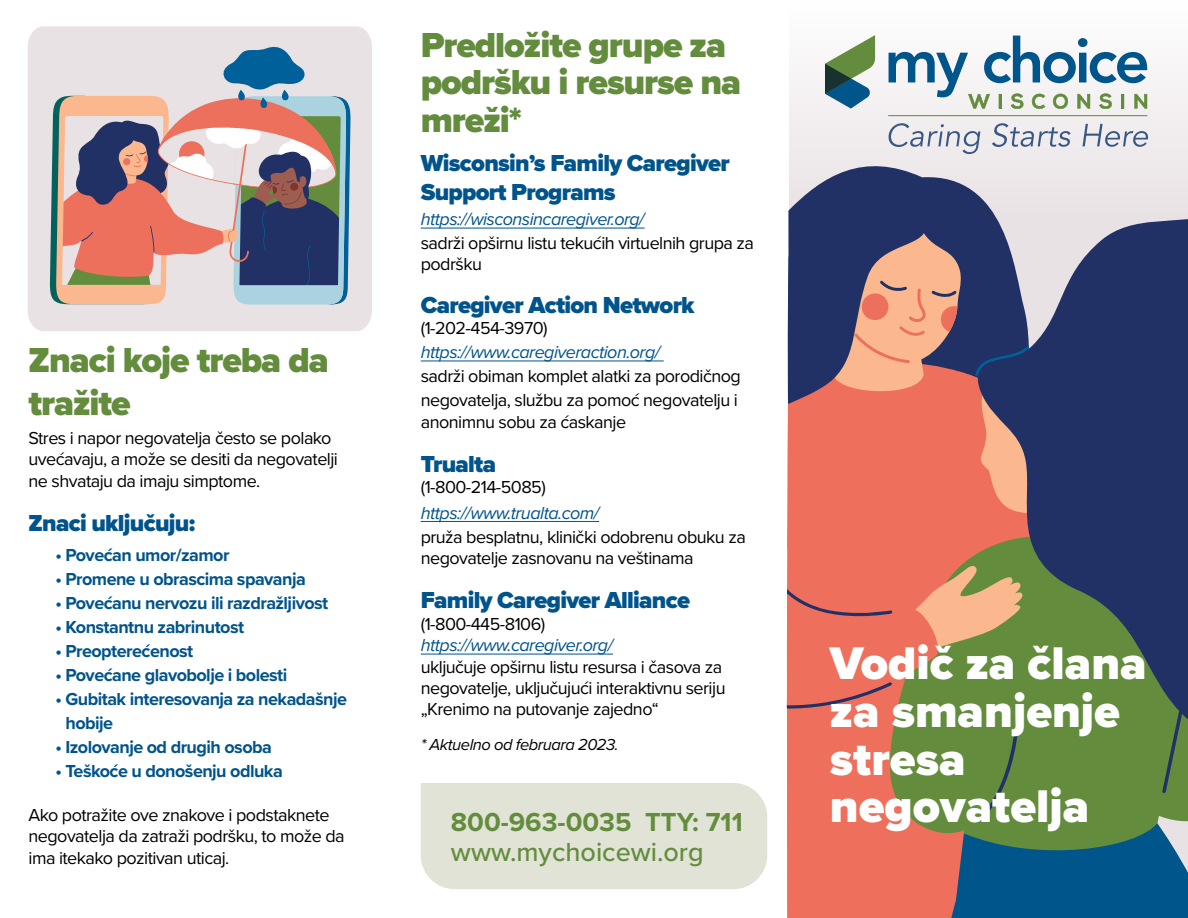
<style>
.page{position:relative;width:1188px;height:918px;background:#fff}
.page>*{position:absolute;margin:0;border:0;box-sizing:border-box;transform-origin:0 0}
.t1{font:900 47.55px/47.5px "Proxima Nova";color:#fff}
.t2{font:900 36px/37.5px "Proxima Nova";letter-spacing:-.03em;color:#638c3d}
.t3{font:700 27px "Proxima Nova";color:#638c3d}
.t4{font:500 27px "Proxima Nova";color:#638c3d}
.t5{font:900 24px/28.8px "Proxima Nova";letter-spacing:-.03em;color:#00548b}
.t6{font:18px/21.6px "Proxima Nova";letter-spacing:-.03em;color:#000}
.t7{font:700 18px/24px "Proxima Nova";letter-spacing:-.03em;color:#00548b}
.t8{font:italic 18px "Proxima Nova";letter-spacing:-.03em;color:#00548b}
.t9{font:italic 16.5px "Proxima Nova";letter-spacing:-.03em;color:#000}
</style>
<div class="page">
<svg style="left:789px;top:35px;width:399px;height:179px;fill:#f1edee"></svg>
<svg style="left:789px;top:151px;width:241px;height:209px;fill:#ede7e9"></svg>
<div style="left:786px;top:360px;width:186px;height:349px;background:#ed6f5c"></div>
<div style="left:867px;top:371px;width:105px;height:168px;background:#ed6f5c"></div>
<svg style="left:787px;top:166px;width:175px;height:238px"></svg>
<svg style="left:972px;top:214px;width:216px;height:325px;fill:#213165"></svg>
<svg style="left:975px;top:346px;width:54px;height:30px"></svg>
<svg style="left:787px;top:539px;width:401px;height:379px"></svg>
<hr style="left:421px;top:228px;width:224px;height:1px;background:#00548b">
<hr style="left:421px;top:360px;width:243px;height:1px;background:#00548b">
<hr style="left:421px;top:521px;width:178px;height:1px;background:#00548b">
<hr style="left:421px;top:654px;width:192px;height:1px;background:#00548b">
<div style="left:421px;top:783px;width:346px;height:106px;background:#e0e3d5"></div>
<div style="left:28px;top:26px;width:344px;height:305px;background:#e9e2e4"></div>
<svg style="left:50px;top:44px;width:300px;height:261px"></svg>
<svg style="left:825px;top:35px;width:50px;height:74px"></svg>
<svg style="left:889px;top:36px;width:258px;height:73px"></svg>
<svg style="left:888px;top:123px;width:92px;height:31px"></svg>
<svg style="left:992px;top:123px;width:79px;height:24px"></svg>
<svg style="left:1083px;top:124px;width:65px;height:23px"></svg>
<hr style="left:888px;top:115px;width:260px;height:1px;background:#638c3d">
<h2 class="t2" style="left:28px;top:338px;width:302px;line-height:43.2px">Znaci koje treba da tražite</h2>
<p class="t6" style="left:28px;top:426px;width:311px">Stres i napor negovatelja često se polako uvećavaju, a može se desiti da negovatelji ne shvataju da imaju simptome.</p>
<h3 class="t5" style="left:28px;top:508px;width:168px">Znaci uključuju:</h3>
<p class="t7" style="left:56px;top:543px;width:176px">• Povećan umor/zamor</p>
<p class="t7" style="left:56px;top:567px;width:252px">• Promene u obrascima spavanja</p>
<p class="t7" style="left:56px;top:591px;width:274px">• Povećanu nervozu ili razdražljivost</p>
<p class="t7" style="left:56px;top:615px;width:190px">• Konstantnu zabrinutost</p>
<p class="t7" style="left:56px;top:639px;width:139px">• Preopterećenost</p>
<p class="t7" style="left:56px;top:663px;width:233px">• Povećane glavobolje i bolesti</p>
<p class="t7" style="left:65px;top:687px;width:283px;text-indent:-10px">• Gubitak interesovanja za nekadašnje hobije</p>
<p class="t7" style="left:56px;top:735px;width:218px">• Izolovanje od drugih osoba</p>
<p class="t7" style="left:56px;top:759px;width:229px">• Teškoće u donošenju odluka</p>
<p class="t6" style="left:28px;top:803px;width:318px">Ako potražite ove znakove i podstaknete negovatelja da zatraži podršku, to može da ima itekako pozitivan uticaj.</p>
<h2 class="t2" style="left:421px;top:26px;width:322px">Predložite grupe za podršku i resurse na mreži*</h2>
<h3 class="t5" style="left:421px;top:148px;width:311px">Wisconsin’s Family Caregiver<br>Support Programs</h3>
<p class="t8" style="left:421px;top:206px;width:225px">https://wisconsincaregiver.org/</p>
<p class="t6" style="left:421px;top:232px;width:335px;line-height:21px">sadrži opširnu listu tekućih virtuelnih grupa za podršku</p>
<h3 class="t5" style="left:421px;top:290px;width:275px">Caregiver Action Network</h3>
<p class="t6" style="left:421px;top:317px;width:128px">(1-202-454-3970)</p>
<p class="t8" style="left:421px;top:339px;width:241px">https://www.caregiveraction.org/</p>
<p class="t6" style="left:421px;top:363px;width:322px;line-height:24px">sadrži obiman komplet alatki za porodičnog negovatelja, službu za pomoć negovatelju i</p>
<p class="t6" style="left:421px;top:410px;width:207px">anonimnu sobu za ćaskanje</p>
<h3 class="t5" style="left:421px;top:449px;width:77px">Trualta</h3>
<p class="t6" style="left:421px;top:476px;width:127px">(1-800-214-5085)</p>
<p class="t8" style="left:421px;top:499px;width:180px">https://www.trualta.com/</p>
<p class="t6" style="left:421px;top:525px;width:327px">pruža besplatnu, klinički odobrenu obuku za negovatelje zasnovanu na veštinama</p>
<h3 class="t5" style="left:421px;top:585px;width:271px">Family Caregiver Alliance</h3>
<p class="t6" style="left:421px;top:612px;width:126px">(1-800-445-8106)</p>
<p class="t8" style="left:421px;top:632px;width:194px">https://www.caregiver.org/</p>
<p class="t6" style="left:421px;top:655px;width:306px">uključuje opširnu listu resursa i časova za negovatelje, uključujući interaktivnu seriju „Krenimo na putovanje zajedno“</p>
<p class="t9" style="left:421px;top:732px;width:199px">* Aktuelno od februara 2023.</p>
<h3 class="t3" style="left:451px;top:802px;width:293px">800-963-0035 TTY: 711</h3>
<h3 class="t4" style="left:451px;top:832px;width:254px">www.mychoicewi.org</h3>
<h1 class="t1" style="left:830px;top:640px;width:318px">Vodič za člana za smanjenje stresa negovatelja</h1>
</div>
